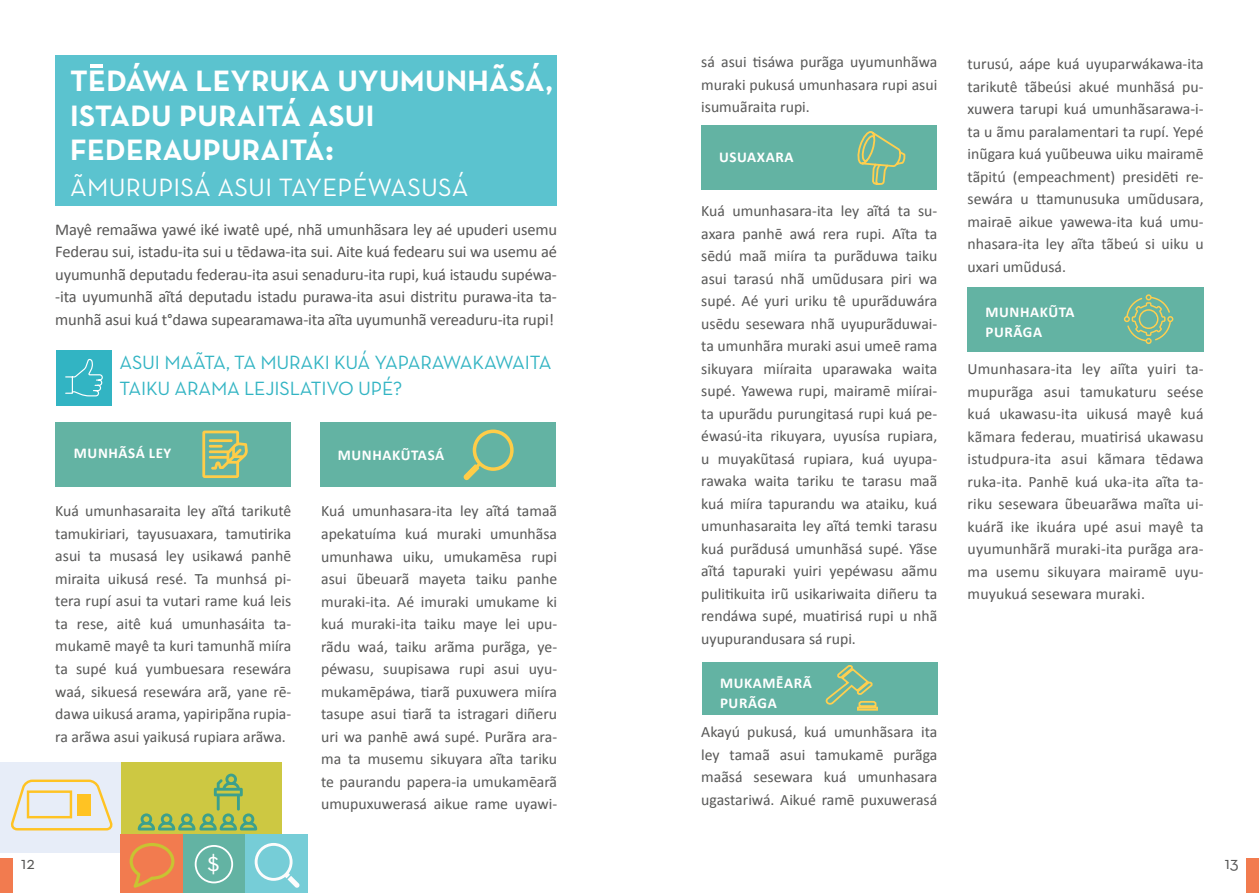
<style>
.page{position:relative;width:1259px;height:893px;background:#fff}
.page>*{position:absolute;margin:0;border:0;box-sizing:border-box;transform-origin:0 0}
.t1{font:700 30px/34.5px "Neutra Text";letter-spacing:.01em;color:#fff}
.t2{font:27.9px "Neutra Text";color:#fff}
.t3{font:25.5px "Neutra Text";letter-spacing:.01em;color:#fff}
.t4{font:19.5px/25.5px "Neutra Text";letter-spacing:-.01em;color:#32b4c3}
.t5{font:18px "Neutra Text";color:#575756}
.t6{font:16.5px/22.5px "Calibri";letter-spacing:-.01em;color:#585756;text-align:justify}
.t7{font:15.75px/22.5px "Calibri";color:#575756;text-align:justify}
.t8{font:700 15px/19.5px "Calibri";letter-spacing:.04em;color:#fff}
.s1{font-size:34.5px}
</style>
<div class="page">
<div style="left:0;top:858px;width:13px;height:35px;background:#f27b4f"></div>
<div style="left:1246px;top:858px;width:13px;height:35px;background:#f27b4f"></div>
<div style="left:56px;top:423px;width:235px;height:64px;background:#63b3a3"></div>
<div style="left:321px;top:423px;width:235px;height:64px;background:#63b3a3"></div>
<div style="left:55px;top:55px;width:502px;height:151px;background:#5bc3cf"></div>
<div style="left:56px;top:351px;width:56px;height:55px;background:#32b4c3"></div>
<div style="left:121px;top:762px;width:160px;height:80px;background:#cdc842"></div>
<div style="left:0;top:762px;width:121px;height:91px;background:#e7edf8"></div>
<svg style="left:138px;top:774px;width:119px;height:56px"></svg>
<svg style="left:463px;top:429px;width:50px;height:52px"></svg>
<svg style="left:11px;top:779px;width:102px;height:52px"></svg>
<div style="left:27px;top:790px;width:45px;height:28px;border:2px solid #ffc323"></div>
<div style="left:77px;top:794px;width:14px;height:22px;background:#ffc323"></div>
<div style="left:245px;top:834px;width:62px;height:59px;background:#76cdd7"></div>
<div style="left:183px;top:834px;width:62px;height:59px;background:#63b3a3"></div>
<div style="left:121px;top:834px;width:62px;height:59px;background:#f27b4f"></div>
<svg style="left:130px;top:843px;width:44px;height:45px"></svg>
<svg style="left:255px;top:843px;width:45px;height:45px"></svg>
<div style="left:195px;top:845px;width:38px;height:38px;border:2px solid #fff;border-radius:50%"></div>
<svg style="left:65px;top:358px;width:38px;height:39px"></svg>
<svg style="left:202px;top:431px;width:46px;height:47px"></svg>
<div style="left:702px;top:126px;width:235px;height:64px;background:#63b3a3"></div>
<svg style="left:855px;top:125px;width:51px;height:60px"></svg>
<div style="left:702px;top:663px;width:235px;height:52px;background:#63b3a3"></div>
<svg style="left:825px;top:665px;width:52px;height:42px"></svg>
<div style="left:857px;top:707px;width:21px;height:4px;border:2px solid #ffcf4f"></div>
<div style="left:967px;top:287px;width:236px;height:64px;background:#63b3a3"></div>
<svg style="left:1123px;top:294px;width:50px;height:50px"></svg>
<svg style="left:90px;top:65px;width:13px;height:3px"></svg>
<h1 class="t1" style="left:70px;top:63px;width:484px">TEDÁWA LEYRUKA UYUMUNHÃSÁ,<br>ISTADU PURAITÁ ASUI<br>FEDERAUPURAITÁ<span class="s1">:</span></h1>
<h3 class="t3" style="left:70px;top:172px;width:400px">ÃMURUPISÁ ASUI TAYEPÉWASUSÁ</h3>
<p class="t6" style="left:55px;top:218px;width:503px">Mayê remaãwa yawé iké iwatê upé, nhã umunhãsara ley aé upuderi usemu Federau sui, istadu-ita sui u tēdawa-ita sui. Aite kuá fedearu sui wa usemu aé uyumunhã deputadu federau-ita asui senaduru-ita rupi, kuá istaudu supéwa--ita uyumunhã aĩtá deputadu istadu purawa-ita asui distritu purawa-ita ta&shy;munhã asui kuá t°dawa supearamawa-ita aĩta uyumunhã vereaduru-ita rupi!</p>
<p class="t4" style="left:119px;top:350px;width:434px">ASUI MAÃTA, TA MURAKI KUÁ YAPARAWAKAWAITA<br>TAIKU ARAMA LEJISLATIVO UPÉ?</p>
<p class="t8" style="left:74px;top:442px;width:99px">MUNHÃSÁ LEY</p>
<p class="t8" style="left:338px;top:445px;width:108px">MUNHAKŨTASÁ</p>
<p class="t7" style="left:55px;top:499px;width:237px">Kuá umunhasaraita ley aĩtá tarikutê tamukiriari, tayusuaxara, tamutirika asui ta musasá ley usikawá panhē miraita uikusá resé. Ta munhsá pi&shy;tera rupí asui ta vutari rame kuá leis ta rese, aitê kuá umunhasáita ta&shy;mukamē mayê ta kuri tamunhã miíra ta supé kuá yumbuesara resewára waá, sikuesá resewára arã, yane rē&shy;dawa uikusá arama, yapiripãna rupia&shy;ra arãwa asui yaikusá rupiara arãwa.</p>
<p class="t7" style="left:321px;top:500px;width:237px">Kuá umunhasara-ita ley aĩtá tamaã apekatuíma kuá muraki umunhãsa umunhawa uiku, umukamēsa rupi asui ũbeuarã mayeta taiku panhe muraki-ita. Aé imuraki umukame ki kuá muraki-ita taiku maye lei upu&shy;rãdu waá, taiku arãma purãga, ye&shy;péwasu, suupisawa rupi asui uyu&shy;mukamēpáwa, tiarã puxuwera miíra tasupe asui tiarã ta istragari diñeru uri wa panhē awá supé. Purãra ara&shy;ma ta musemu sikuyara aĩta tariku te paurandu papera-ia umukamēarã umupuxuwerasá aikue rame uyawi-</p>
<p class="t7" style="left:701px;top:50px;width:237px">sá asui tisáwa purãga uyumunhãwa muraki pukusá umunhasara rupi asui isumuãraita rupi.</p>
<p class="t8" style="left:719px;top:147px;width:76px">USUAXARA</p>
<p class="t7" style="left:701px;top:199px;width:237px">Kuá umunhasara-ita ley aĩtá ta su&shy;axara panhē awá rera rupi. Aĩta ta sēdú maã miíra ta purãduwa taiku asui tarasú nhã umũdusara piri wa supé. Aé yuri uriku tê upurãduwára usēdu sesewara nhã uyupurãduwai&shy;ta umunhãra muraki asui umeē rama sikuyara miíraita uparawaka waita supé. Yawewa rupi, mairamē miírai&shy;ta upurãdu purungitasá rupi kuá pe&shy;éwasú-ita rikuyara, uyusísa rupiara, u muyakũtasá rupiara, kuá uyupa&shy;rawaka waita tariku te tarasu maã kuá miíra tapurandu wa ataiku, kuá umunhasaraita ley aĩtá temki tarasu kuá purãdusá umunhãsá supé. Yãse aĩtá tapuraki yuiri yepéwasu aãmu pulitikuita irũ usikariwaita diñeru ta rendáwa supé, muatirisá rupi u nhã uyupurandusara sá rupi.</p>
<p class="t8" style="left:720px;top:673px;width:93px">MUKAMĒARÃ<br>PURÃGA</p>
<p class="t7" style="left:701px;top:720px;width:237px">Akayú pukusá, kuá umunhãsara ita ley tamaã asui tamukamē purãga maãsá sesewara kuá umunhasara ugastariwá. Aikué ramē puxuwerasá</p>
<p class="t7" style="left:967px;top:52px;width:237px">turusú, aápe kuá uyuparwákawa-ita tarikutê tãbeúsi akué munhãsá pu&shy;xuwera tarupi kuá umunhãsarawa-i&shy;ta u ãmu paralamentari ta rupí. Yepé inũgara kuá yuũbeuwa uiku mairamē tãpitú (empeachment) presidēti re&shy;sewára u ttamunusuka umũdusara, mairaē aikue yawewa-ita kuá umu&shy;nhasara-ita ley aĩta tãbeú si uiku u uxari umũdusá.</p>
<p class="t8" style="left:985px;top:302px;width:91px">MUNHAKŨTA<br>PURÃGA</p>
<p class="t7" style="left:967px;top:357px;width:237px">Umunhasara-ita ley aiĩta yuiri ta&shy;mupurãga asui tamukaturu seése kuá ukawasu-ita uikusá mayê kuá kãmara federau, muatirisá ukawasu istudpura-ita asui kãmara tēdawa ruka-ita. Panhē kuá uka-ita aĩta ta&shy;riku sesewara ũbeuarãwa maĩta ui&shy;kuárã ike ikuára upé asui mayê ta uyumunhãrã muraki-ita purãga ara&shy;ma usemu sikuyara mairamē uyu&shy;muyukuá sesewara muraki.</p>
<h2 class="t2" style="left:207px;top:845px;width:14px">$</h2>
<p class="t5" style="left:21px;top:852px;width:15px">12</p>
<p class="t5" style="left:1224px;top:852px;width:16px">13</p>
</div>
